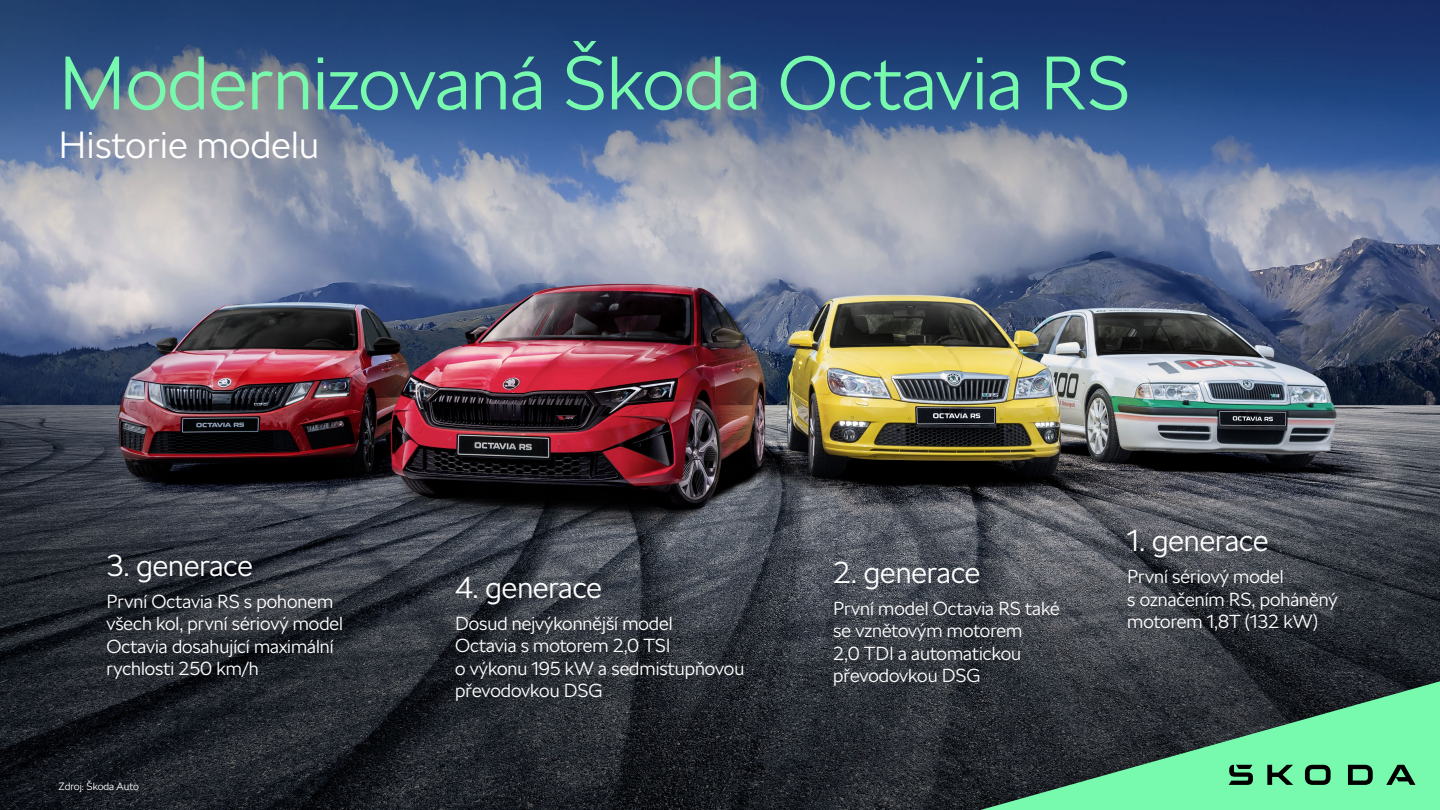
<style>
.page{position:relative;width:1440px;height:810px;background:#fff}
.page>*{position:absolute;margin:0;border:0;box-sizing:border-box;transform-origin:0 0}
.t1{font:300 75px "SKODA Next";color:#78faae}
.t2{font:300 37.5px "SKODA Next";letter-spacing:.01em;color:#fff}
.t3{font:300 30px "SKODA Next";color:#fff}
.t4{font:300 18.75px/22.5px "SKODA Next";color:#fff}
.t5{font:300 10.5px "SKODA Next";color:#fff}
</style>
<div class="page">
<img style="left:0;top:0;width:1440px;height:810px">
<svg style="left:980px;top:681px;width:460px;height:129px;background:#4c8a6a"></svg>
<svg style="left:1229px;top:765px;width:186px;height:20px;background:#4b9c6d"></svg>
<p class="t1" style="left:58px;top:39px;width:1073px">Modernizovaná Škoda Octavia RS</p>
<p class="t2" style="left:58px;top:123px;width:262px">Historie modelu</p>
<p class="t3" style="left:106px;top:548px;width:148px">3. generace</p>
<p class="t4" style="left:106px;top:590px;width:238px">První Octavia RS s pohonem všech kol, první sériový model<br>Octavia dosahující maximální rychlosti 250 km/h</p>
<p class="t5" style="left:58px;top:780px;width:82px">Zdroj: Škoda Auto</p>
<p class="t3" style="left:455px;top:570px;width:148px">4. generace</p>
<p class="t4" style="left:455px;top:612px;width:291px">Dosud nejvýkonnější model<br>Octavia s motorem 2,0 TSI<br>o výkonu 195 kW a sedmistupňovou převodovkou DSG</p>
<p class="t3" style="left:833px;top:555px;width:148px">2. generace</p>
<p class="t4" style="left:833px;top:597px;width:228px">První model Octavia RS také se vznětovým motorem<br>2,0 TDI a automatickou převodovkou DSG</p>
<p class="t3" style="left:1127px;top:523px;width:143px">1. generace</p>
<p class="t4" style="left:1127px;top:565px;width:212px">První sériový model<br>s označením RS, poháněný motorem 1,8T (132 kW)</p>
</div>
